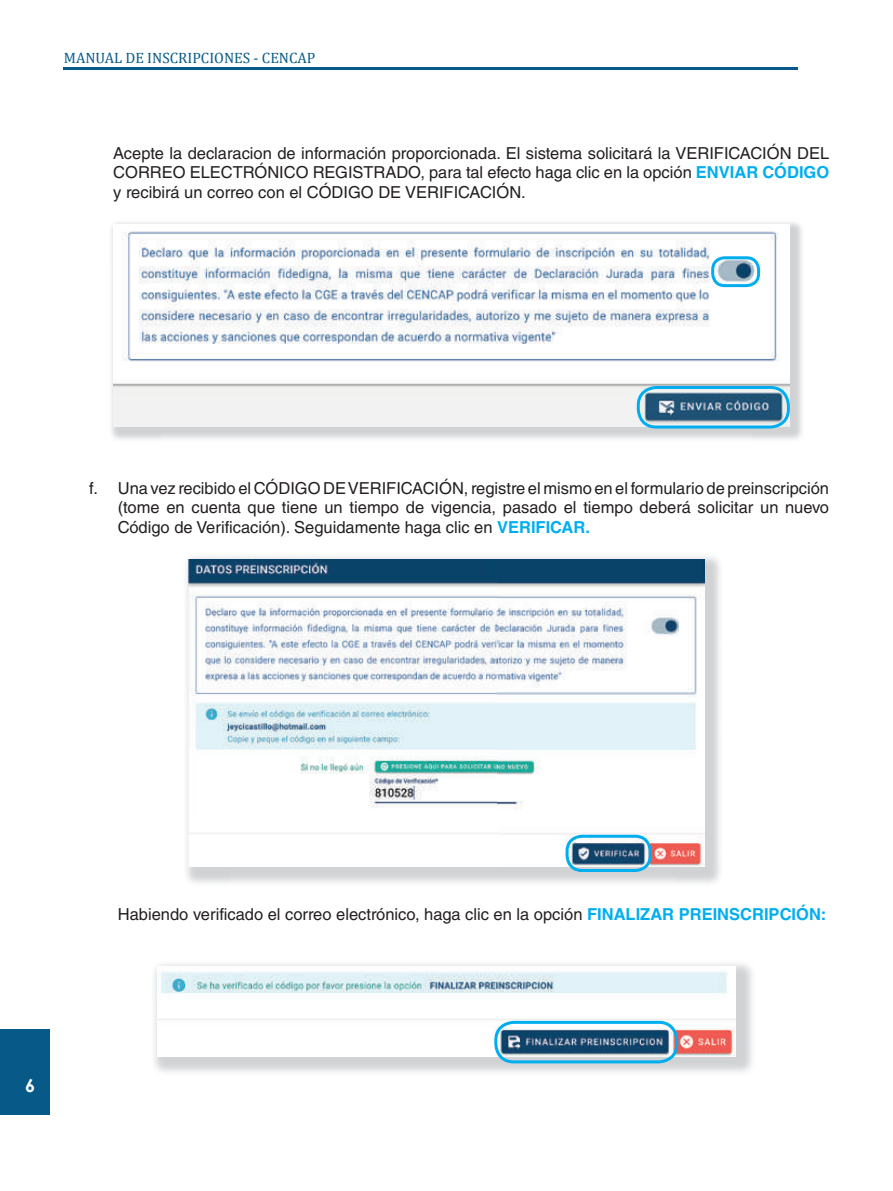
<style>
.page{position:relative;width:893px;height:1191px;background:#fff}
.page>*{position:absolute;margin:0;border:0;box-sizing:border-box;transform-origin:0 0}
.t1{font:700 18px "Century Gothic";color:#fff}
.t2{font:16.5px/19.8px "Helvetica LT Std";color:#231f20;text-align:justify}
.t3{font:15px "Cambria";color:#075a88}
.s1{font-weight:700;color:#00aeef}
</style>
<div class="page">
<div style="left:0;top:1029px;width:49px;height:85px;background:#075a88"></div>
<hr style="left:64px;top:67px;width:734px;height:2px;background:#075a88">
<img style="left:752px;top:263px;width:50px;height:176px">
<img style="left:161px;top:426px;width:591px;height:15px">
<img style="left:114px;top:231px;width:676px;height:195px">
<img style="left:186px;top:556px;width:534px;height:43px">
<img style="left:230px;top:866px;width:445px;height:19px">
<img style="left:189px;top:559px;width:515px;height:307px">
<img style="left:154px;top:964px;width:598px;height:108px">
<img style="left:157px;top:966px;width:578px;height:90px">
<div style="left:711px;top:256px;width:49px;height:31px;border:3px solid #00aeef;border-radius:12px"></div>
<div style="left:637px;top:386px;width:153px;height:42px;border:3px solid #00aeef;border-radius:18px"></div>
<div style="left:494px;top:1020px;width:184px;height:43px;border:3px solid #00aeef;border-radius:18px"></div>
<div style="left:566px;top:834px;width:86px;height:38px;border:3px solid #00aeef;border-radius:15px"></div>
<p class="t3" style="left:64px;top:49px;width:253px">MANUAL DE INSCRIPCIONES - CENCAP</p>
<p class="t2" style="left:113px;top:143px;width:717px">Acepte la declaracion de información proporcionada. El sistema solicitará la VERIFICACIÓN DEL CORREO ELECTRÓNICO REGISTRADO, para tal efecto haga clic en la opción <span class="s1">ENVIAR CÓDIGO </span>y recibirá un correo con el CÓDIGO DE VERIFICACIÓN.</p>
<p class="t2" style="left:118px;top:478px;width:713px;text-indent:-28px">f. Una vez recibido el CÓDIGO DE VERIFICACIÓN, registre el mismo en el formulario de preinscripción (tome en cuenta que tiene un tiempo de vigencia, pasado el tiempo deberá solicitar un nuevo Código de Verificación). Seguidamente haga clic en <span class="s1">VERIFICAR.</span></p>
<p class="t1" style="left:25px;top:1073px;width:12px">6</p>
<p class="t2" style="left:118px;top:904px;width:710px">Habiendo verificado el correo electrónico, haga clic en la opción <span class="s1">FINALIZAR PREINSCRIPCIÓN:</span></p>
</div>
